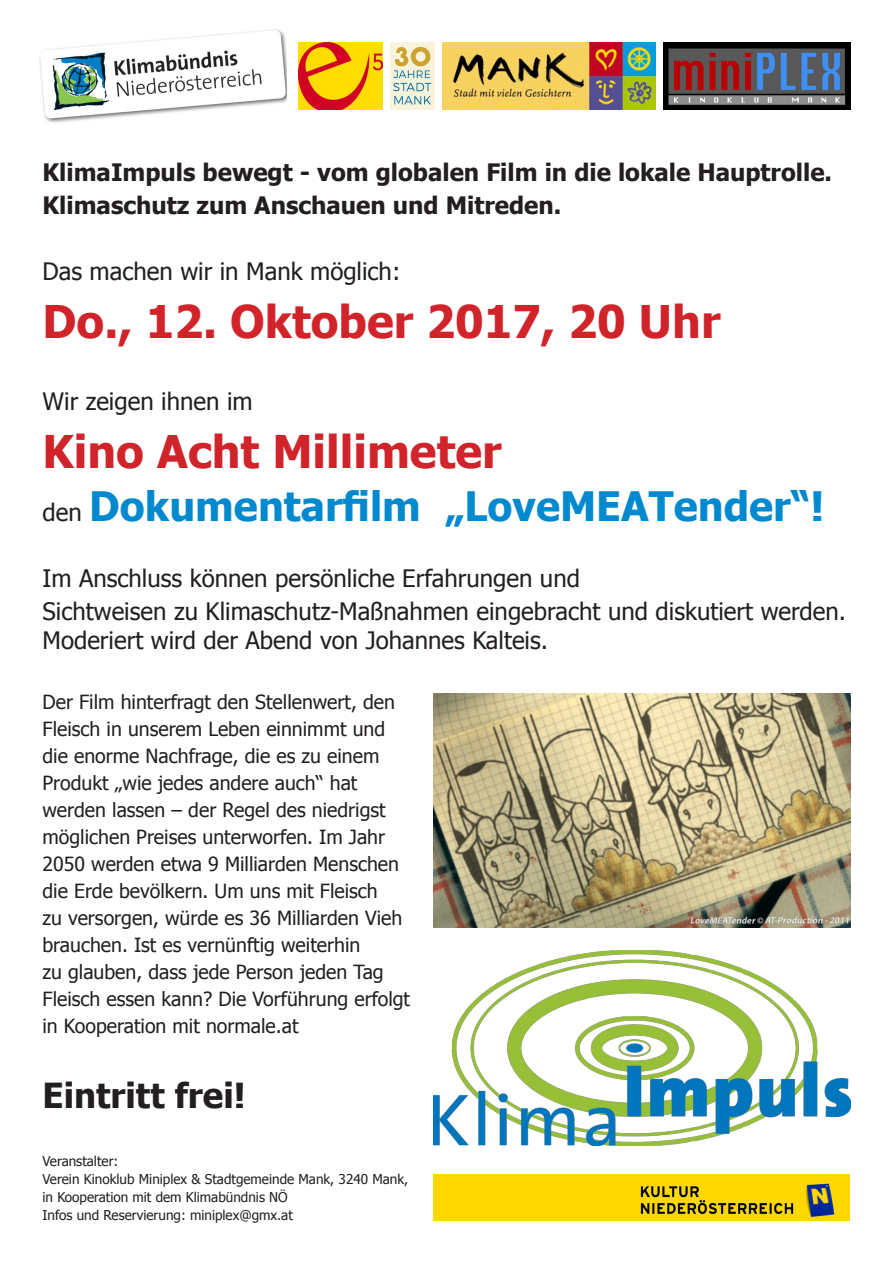
<style>
.page{position:relative;width:893px;height:1263px;background:#fff}
.page>*{position:absolute;margin:0;border:0;box-sizing:border-box;transform-origin:0 0}
.t1{font:700 45px "Tahoma";color:#d1232a}
.t2{font:700 40.5px "Tahoma";color:#0089cf}
.t3{font:700 34.5px "Tahoma";color:#231f20}
.t4{font:24px "Tahoma";color:#231f20}
.t5{font:700 24px "Tahoma";color:#231f20}
.t6{font:19.5px/27px "Tahoma";color:#231f20}
.t7{font:13.5px/18px "Tahoma";color:#231f20}
.s1{font-weight:400;font-size:24px;color:#231f20}
</style>
<div class="page">
<img style="left:663px;top:43px;width:187px;height:66px">
<img style="left:434px;top:1175px;width:416px;height:45px">
<img style="left:39px;top:29px;width:248px;height:94px">
<img style="left:434px;top:951px;width:416px;height:195px">
<img style="left:442px;top:43px;width:214px;height:66px">
<img style="left:390px;top:43px;width:44px;height:66px">
<img style="left:299px;top:43px;width:83px;height:66px">
<img style="left:434px;top:694px;width:416px;height:233px">
<p class="t5" style="left:43px;top:155px;width:791px">KlimaImpuls bewegt - vom globalen Film in die lokale Hauptrolle.</p>
<p class="t5" style="left:43px;top:188px;width:520px">Klimaschutz zum Anschauen und Mitreden.</p>
<p class="t4" style="left:43px;top:255px;width:359px">Das machen wir in Mank möglich:</p>
<p class="t1" style="left:43px;top:290px;width:679px">Do., 12. Oktober 2017, 20 Uhr</p>
<p class="t4" style="left:43px;top:385px;width:212px">Wir zeigen ihnen im</p>
<p class="t1" style="left:43px;top:420px;width:461px">Kino Acht Millimeter</p>
<p class="t2" style="left:43px;top:478px;width:783px"><span class="s1">den</span> Dokumentarfilm „LoveMEATender“!</p>
<p class="t4" style="left:43px;top:562px;width:539px">Im Anschluss können persönliche Erfahrungen und</p>
<p class="t4" style="left:43px;top:595px;width:805px">Sichtweisen zu Klimaschutz-Maßnahmen eingebracht und diskutiert werden.</p>
<p class="t4" style="left:43px;top:624px;width:507px">Moderiert wird der Abend von Johannes Kalteis.</p>
<p class="t6" style="left:43px;top:688px;width:369px">Der Film hinterfragt den Stellenwert, den Fleisch in unserem Leben einnimmt und die enorme Nachfrage, die es zu einem Produkt „wie jedes andere auch“ hat werden lassen – der Regel des niedrigst möglichen Preises unterworfen. Im Jahr 2050 werden etwa 9 Milliarden Menschen die Erde bevölkern. Um uns mit Fleisch<br>zu versorgen, würde es 36 Milliarden Vieh brauchen. Ist es vernünftig weiterhin<br>zu glauben, dass jede Person jeden Tag Fleisch essen kann? Die Vorführung erfolgt in Kooperation mit normale.at</p>
<p class="t3" style="left:43px;top:1071px;width:205px">Eintritt frei!</p>
<p class="t7" style="left:43px;top:1151px;width:77px">Veranstalter:</p>
<p class="t7" style="left:43px;top:1169px;width:367px">Verein Kinoklub Miniplex &amp; Stadtgemeinde Mank, 3240 Mank, in Kooperation mit dem Klimabündnis NÖ</p>
<p class="t7" style="left:43px;top:1205px;width:252px">Infos und Reservierung: miniplex@gmx.at</p>
</div>
